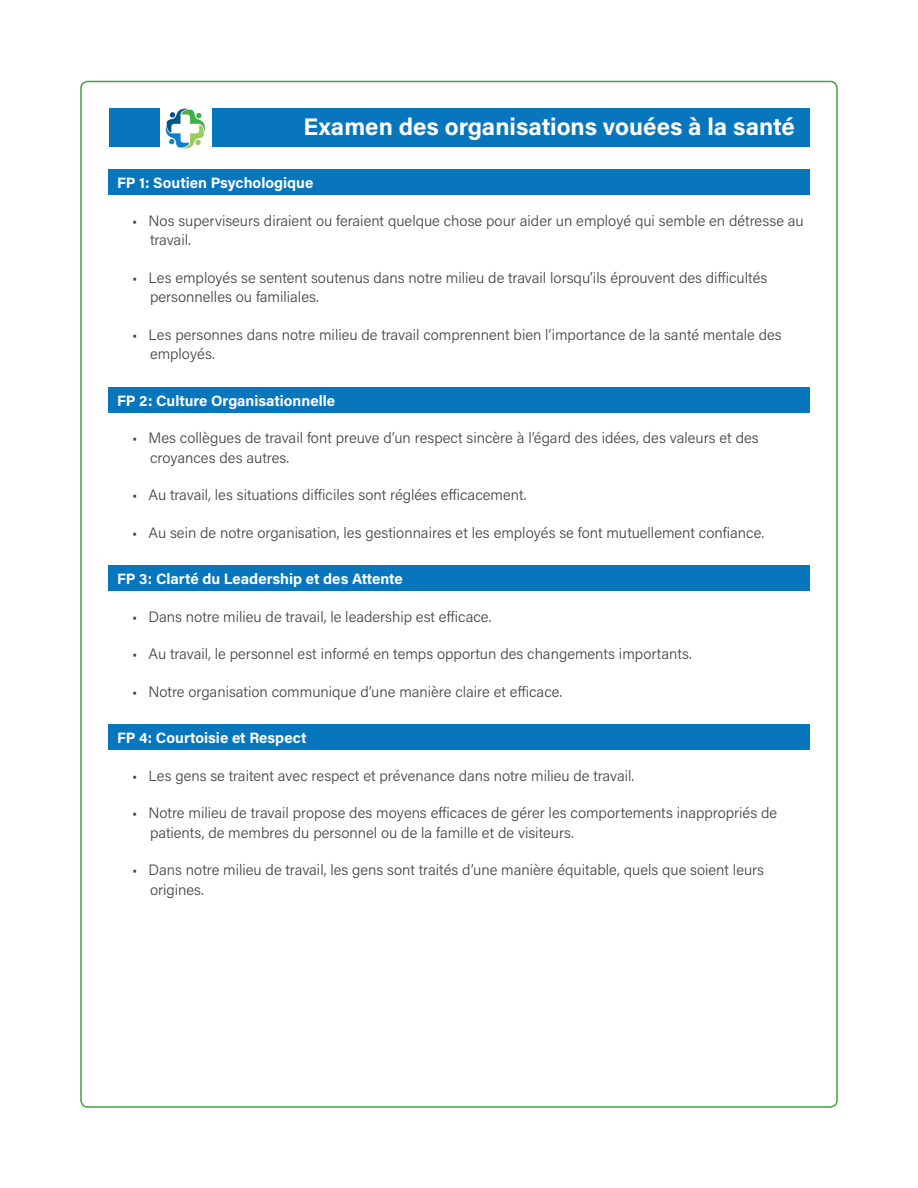
<style>
.page{position:relative;width:918px;height:1188px;background:#fff}
.page>*{position:absolute;margin:0;border:0;box-sizing:border-box;transform-origin:0 0}
.t1{font:700 24px "Acumin Pro";color:#fff}
.t2{font:300 15px/19.5px "Acumin Pro";color:#444}
.t3{font:700 15px "Acumin Pro";color:#fff}
</style>
<div class="page">
<img style="left:165px;top:108px;width:40px;height:41px">
<div style="left:212px;top:108px;width:598px;height:39px;background:#0876bd"></div>
<div style="left:109px;top:108px;width:51px;height:39px;background:#0876bd"></div>
<div style="left:108px;top:170px;width:702px;height:25px;background:#0876bd"></div>
<div style="left:108px;top:387px;width:702px;height:25px;background:#0876bd"></div>
<div style="left:108px;top:566px;width:702px;height:25px;background:#0876bd"></div>
<div style="left:108px;top:724px;width:702px;height:26px;background:#0876bd"></div>
<h1 class="t1" style="left:303px;top:109px;width:493px">Examen des organisations vouées à la santé</h1>
<h2 class="t3" style="left:117px;top:172px;width:198px">FP 1: Soutien Psychologique</h2>
<p class="t2" style="left:150px;top:210px;width:655px;text-indent:-18px">• Nos superviseurs diraient ou feraient quelque chose pour aider un employé qui semble en détresse au travail.</p>
<p class="t2" style="left:150px;top:267px;width:619px;text-indent:-18px">• Les employés se sentent soutenus dans notre milieu de travail lorsqu’ils éprouvent des difficultés personnelles ou familiales.</p>
<p class="t2" style="left:150px;top:324px;width:633px;text-indent:-18px">• Les personnes dans notre milieu de travail comprennent bien l’importance de la santé mentale des employés.</p>
<h2 class="t3" style="left:117px;top:390px;width:220px">FP 2: Culture Organisationnelle</h2>
<p class="t2" style="left:150px;top:427px;width:610px;text-indent:-18px">• Mes collègues de travail font preuve d’un respect sincère à l’égard des idées, des valeurs et des croyances des autres.</p>
<p class="t2" style="left:132px;top:484px;width:396px">• Au travail, les situations difficiles sont réglées efficacement.</p>
<p class="t2" style="left:132px;top:522px;width:634px">• Au sein de notre organisation, les gestionnaires et les employés se font mutuellement confiance.</p>
<h2 class="t3" style="left:117px;top:568px;width:287px">FP 3: Clarté du Leadership et des Attente</h2>
<p class="t2" style="left:132px;top:606px;width:361px">• Dans notre milieu de travail, le leadership est efficace.</p>
<p class="t2" style="left:132px;top:643px;width:562px">• Au travail, le personnel est informé en temps opportun des changements importants.</p>
<p class="t2" style="left:132px;top:681px;width:432px">• Notre organisation communique d’une manière claire et efficace.</p>
<h2 class="t3" style="left:117px;top:727px;width:191px">FP 4: Courtoisie et Respect</h2>
<p class="t2" style="left:132px;top:765px;width:504px">• Les gens se traitent avec respect et prévenance dans notre milieu de travail.</p>
<p class="t2" style="left:150px;top:802px;width:629px;text-indent:-18px">• Notre milieu de travail propose des moyens efficaces de gérer les comportements inappropriés de patients, de membres du personnel ou de la famille et de visiteurs.</p>
<p class="t2" style="left:150px;top:859px;width:616px;text-indent:-18px">• Dans notre milieu de travail, les gens sont traités d’une manière équitable, quels que soient leurs origines.</p>
</div>
